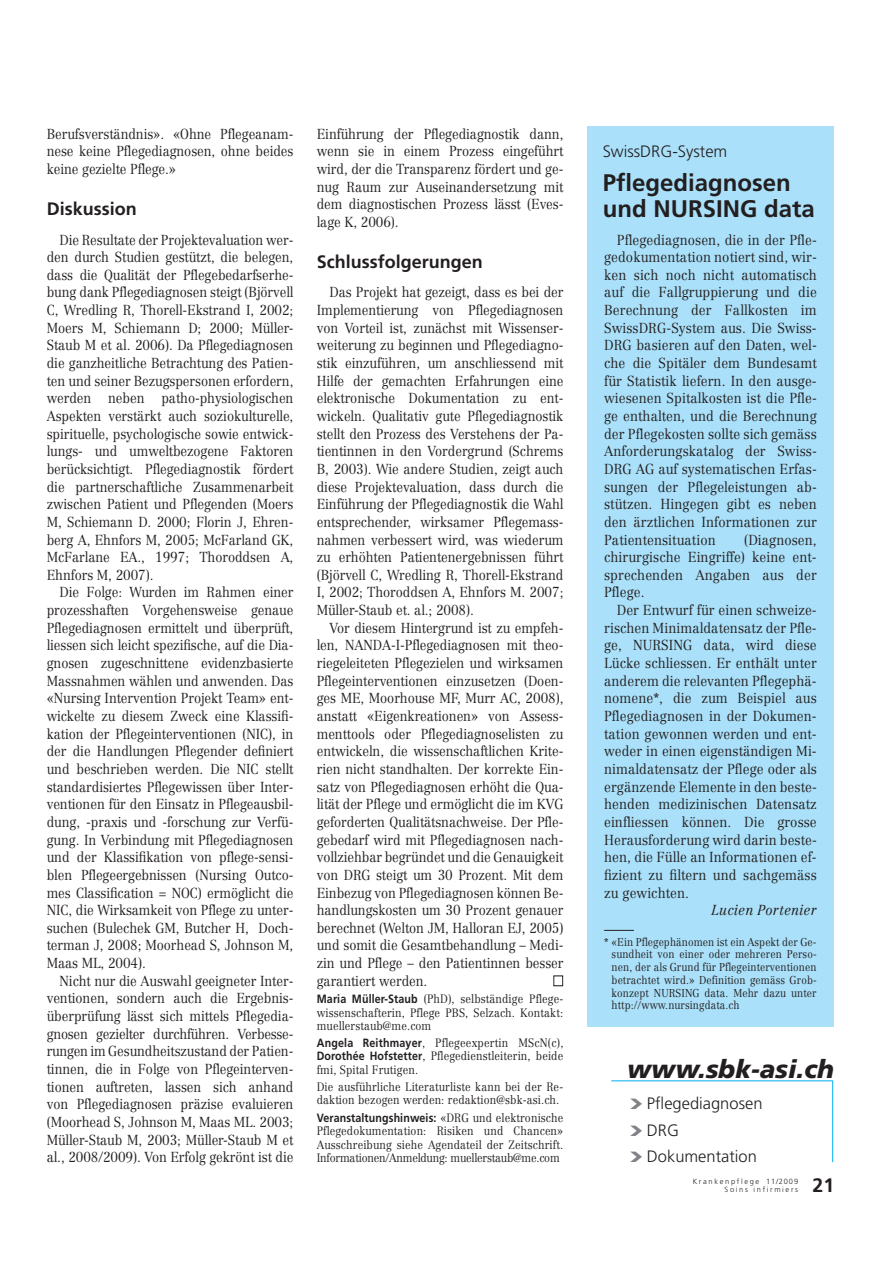
<style>
.page{position:relative;width:893px;height:1263px;background:#fff}
.page>*{position:absolute;margin:0;border:0;box-sizing:border-box;transform-origin:0 0}
.t1{font:italic 900 25.5px "Frutiger";color:#231f20}
.t2{font:700 24px/25.5px "Frutiger";color:#231f20}
.t3{font:700 19.5px "Frutiger";color:#231f20}
.t4{font:700 18px "Frutiger";color:#231f20}
.t5{font:300 16.5px/26.5px "Frutiger";color:#231f20}
.t6{font:300 14.25px/17.7px "Centennial";letter-spacing:-.005em;color:#231f20;text-align:justify;scale:.9 1}
.t7{font:300 14.25px/17.7px "Centennial";letter-spacing:-.005em;color:#231f20;text-align:justify;scale:.92 1}
.t8{font:italic 300 14.25px "Centennial";letter-spacing:.01em;color:#231f20;scale:.94 1}
.t9{font:14.25px "Zapf Dingbats";color:#fff;scale:.9 1}
.t10{font:300 12px/13.5px "Centennial";letter-spacing:.01em;color:#231f20;text-align:justify;scale:.89 1}
.t11{font:700 12px "Frutiger";letter-spacing:.01em;color:#231f20;scale:.89 1}
.t12{font:300 11.25px/12.8px "Centennial";letter-spacing:.01em;color:#231f20;text-align:justify;scale:.89 1}
.t13{font:300 7.5px/8.2px "Frutiger";letter-spacing:.22em;color:#231f20;text-align:right}
.s1{font-family:"Frutiger";font-weight:700}
.s2{font-family:"Centennial";font-weight:300}
.s3{color:#808285}
</style>
<div class="page">
<div style="left:587px;top:127px;width:246px;height:900px;background:#aae0f9"></div>
<hr style="left:604px;top:930px;width:30px;height:1px;background:#231f20">
<hr style="left:832px;top:1081px;width:1px;height:81px;background:#00aeef">
<hr style="left:611px;top:1080px;width:222px;height:1px;background:#00aeef">
<p class="t6" style="left:47px;top:126px;width:276px">Berufsverständnis». «Ohne Pflegeanam&shy;nese keine Pflegediagnosen, ohne beides keine gezielte Pflege.»</p>
<p class="t4" style="left:47px;top:201px;width:91px">Diskussion</p>
<p class="t6" style="left:47px;top:232px;width:276px;text-indent:13px">Die Resultate der Projektevaluation wer&shy;den durch Studien gestützt, die belegen, dass die Qualität der Pflegebedarfserhe&shy;bung dank Pflegediagnosen steigt (Björvell C, Wredling R, Thorell-Ekstrand I, 2002; Moers M, Schiemann D; 2000; Müller-Staub M et al. 2006). Da Pflegediagnosen die ganzheitliche Betrachtung des Patien&shy;ten und seiner Bezugspersonen erfordern, werden neben patho-physiologischen Aspekten verstärkt auch soziokulturelle, spirituelle, psychologische sowie entwick&shy;lungs- und umweltbezogene Faktoren berücksichtigt. Pflegediagnostik fördert die partnerschaftliche Zusammenarbeit zwischen Patient und Pflegenden (Moers M, Schiemann D. 2000; Florin J, Ehren&shy;berg A, Ehnfors M, 2005; McFarland GK, McFarlane EA., 1997; Thoroddsen A, Ehnfors M, 2007).</p>
<p class="t6" style="left:47px;top:585px;width:276px;text-indent:13px">Die Folge: Wurden im Rahmen einer prozesshaften Vorgehensweise genaue Pflegediagnosen ermittelt und überprüft, liessen sich leicht spezifische, auf die Dia&shy;gnosen zugeschnittene evidenzbasierte Massnahmen wählen und anwenden. Das «Nursing Intervention Projekt Team» ent&shy;wickelte zu diesem Zweck eine Klassifi&shy;kation der Pflegeinterventionen (NIC), in der die Handlungen Pflegender definiert und beschrieben werden. Die NIC stellt standardisiertes Pflegewissen über Inter&shy;ventionen für den Einsatz in Pflegeausbil&shy;dung, -praxis und -forschung zur Verfü&shy;gung. In Verbindung mit Pflegediagnosen und der Klassifikation von pflege-sensi&shy;blen Pflegeergebnissen (Nursing Outco&shy;mes Classification = NOC) ermöglicht die NIC, die Wirksamkeit von Pflege zu unter&shy;suchen (Bulechek GM, Butcher H, Doch&shy;terman J, 2008; Moorhead S, Johnson M, Maas ML, 2004).</p>
<p class="t6" style="left:47px;top:973px;width:276px;text-indent:13px">Nicht nur die Auswahl geeigneter Inter&shy;ventionen, sondern auch die Ergebnis&shy;überprüfung lässt sich mittels Pflegedia&shy;gnosen gezielter durchführen. Verbesse&shy;rungen im Gesundheitszustand der Patien&shy;tinnen, die in Folge von Pflegeinterven&shy;tionen auftreten, lassen sich anhand von Pflegediagnosen präzise evaluieren (Moorhead S, Johnson M, Maas ML. 2003; Müller-Staub M, 2003; Müller-Staub M et al., 2008/2009). Von Erfolg gekrönt ist die</p>
<p class="t6" style="left:317px;top:126px;width:276px">Einführung der Pflegediagnostik dann, wenn sie in einem Prozess eingeführt wird, der die Transparenz fördert und ge&shy;nug Raum zur Auseinandersetzung mit dem diagnostischen Prozess lässt (Eves&shy;lage K, 2006).</p>
<p class="t4" style="left:317px;top:254px;width:167px">Schlussfolgerungen</p>
<p class="t6" style="left:317px;top:285px;width:276px;text-indent:13px">Das Projekt hat gezeigt, dass es bei der Implementierung von Pflegediagnosen von Vorteil ist, zunächst mit Wissenser&shy;weiterung zu beginnen und Pflegediagno&shy;stik einzuführen, um anschliessend mit Hilfe der gemachten Erfahrungen eine elektronische Dokumentation zu ent&shy;wickeln. Qualitativ gute Pflegediagnostik stellt den Prozess des Verstehens der Pa&shy;tientinnen in den Vordergrund (Schrems B, 2003). Wie andere Studien, zeigt auch diese Projektevaluation, dass durch die Einführung der Pflegediagnostik die Wahl entsprechender, wirksamer Pflegemass&shy;nahmen verbessert wird, was wiederum zu erhöhten Patientenergebnissen führt (Björvell C, Wredling R, Thorell-Ekstrand I, 2002; Thoroddsen A, Ehnfors M. 2007; Müller-Staub et. al.; 2008).</p>
<p class="t6" style="left:317px;top:620px;width:276px;text-indent:13px">Vor diesem Hintergrund ist zu empfeh&shy;len, NANDA-I-Pflegediagnosen mit theo&shy;riegeleiteten Pflegezielen und wirksamen Pflegeinterventionen einzusetzen (Doen&shy;ges ME, Moorhouse MF, Murr AC, 2008), anstatt «Eigenkreationen» von Assess&shy;menttools oder Pflegediagnoselisten zu entwickeln, die wissenschaftlichen Krite&shy;rien nicht standhalten. Der korrekte Ein&shy;satz von Pflegediagnosen erhöht die Qua&shy;lität der Pflege und ermöglicht die im KVG geforderten Qualitätsnachweise. Der Pfle&shy;gebedarf wird mit Pflegediagnosen nach&shy;vollziehbar begründet und die Genauigkeit von DRG steigt um 30 Prozent. Mit dem Einbezug von Pflegediagnosen können Be&shy;handlungskosten um 30 Prozent genauer berechnet (Welton JM, Halloran EJ, 2005) und somit die Gesamtbehandlung – Medi&shy;zin und Pflege – den Patientinnen besser garantiert werden.</p>
<p class="t9" style="left:553px;top:972px;width:12px">■</p>
<p class="t10" style="left:317px;top:993px;width:278px"><span class="s1">Maria Müller-Staub</span> (PhD), selbständige Pflege&shy;wissenschafterin, Pflege PBS, Selzach. Kontakt: muellerstaub@me.com</p>
<p class="t10" style="left:317px;top:1037px;width:279px"><span class="s1">Angela Reithmayer</span>, Pflegeexpertin MScN(c), <span class="s1">Dorothée Hofstetter</span>, Pflegedienstleiterin, beide fmi, Spital Frutigen.</p>
<p class="t10" style="left:317px;top:1081px;width:279px">Die ausführliche Literaturliste kann bei der Re&shy;daktion bezogen werden: redaktion@sbk-asi.ch.</p>
<p class="t11" style="left:317px;top:1113px;width:279px">Veranstaltungshinweis: <span class="s2">«DRG und elektronische</span></p>
<p class="t10" style="left:317px;top:1125px;width:278px">Pflegedokumentation: Risiken und Chancen» Ausschreibung siehe Agendateil der Zeitschrift.<br>Informationen/Anmeldung: muellerstaub@me.com</p>
<p class="t5" style="left:603px;top:139px;width:126px">SwissDRG-System</p>
<h2 class="t2" style="left:603px;top:172px;width:214px">Pflegediagnosen und NURSING data</h2>
<p class="t7" style="left:604px;top:232px;width:233px;text-indent:13px">Pflegediagnosen, die in der Pfle&shy;gedokumentation notiert sind, wir&shy;ken sich noch nicht automatisch auf die Fallgruppierung und die Berechnung der Fallkosten im SwissDRG-System aus. Die Swiss-DRG basieren auf den Daten, wel&shy;che die Spitäler dem Bundesamt für Statistik liefern. In den ausge&shy;wiesenen Spitalkosten ist die Pfle&shy;ge enthalten, und die Berechnung der Pflegekosten sollte sich gemäss Anforderungskatalog der Swiss-DRG AG auf systematischen Erfas&shy;sungen der Pflegeleistungen ab&shy;stützen. Hingegen gibt es neben den ärztlichen Informationen zur Patientensituation</p>
<p class="t7" style="left:604px;top:532px;width:233px;text-indent:140px">(Diagnosen, chirurgische Eingriffe) keine ent&shy;sprechenden Angaben aus der Pflege.</p>
<p class="t7" style="left:604px;top:602px;width:233px;text-indent:13px">Der Entwurf für einen schweize&shy;rischen Minimaldatensatz der Pfle&shy;ge, NURSING data, wird diese Lücke schliessen. Er enthält unter anderem die relevanten Pflegephä&shy;nomene*, die zum Beispiel aus Pflegediagnosen in der Dokumen&shy;tation gewonnen werden und ent&shy;weder in einen eigenständigen Mi&shy;nimaldatensatz der Pflege oder als ergänzende Elemente in den beste&shy;henden medizinischen Datensatz einfliessen können. Die grosse Herausforderung wird darin beste&shy;hen, die Fülle an Informationen ef&shy;fizient zu filtern und sachgemäss zu gewichten.</p>
<p class="t8" style="left:711px;top:904px;width:113px">Lucien Portenier</p>
<p class="t12" style="left:612px;top:936px;width:232px;text-indent:-8px">* «Ein Pflegephänomen ist ein Aspekt der Ge&shy;sundheit von einer oder mehreren Perso&shy;nen, der als Grund für Pflegeinterventionen betrachtet wird.» Definition gemäss Grob&shy;konzept NURSING data. Mehr dazu unter http://www.nursingdata.ch</p>
<h1 class="t1" style="left:627px;top:1059px;width:208px">www.sbk-asi.ch</h1>
<p class="t5" style="left:629px;top:1091px;width:135px"><span class="s3">❯</span> Pflegediagnosen <span class="s3">❯</span> DRG<br><span class="s3">❯</span> Dokumentation</p>
<p class="t13" style="left:693px;top:1178px;width:107px">Krankenpflege 11/2009<br>Soins infirmiers</p>
<h3 class="t3" style="left:812px;top:1178px;width:23px">21</h3>
</div>
